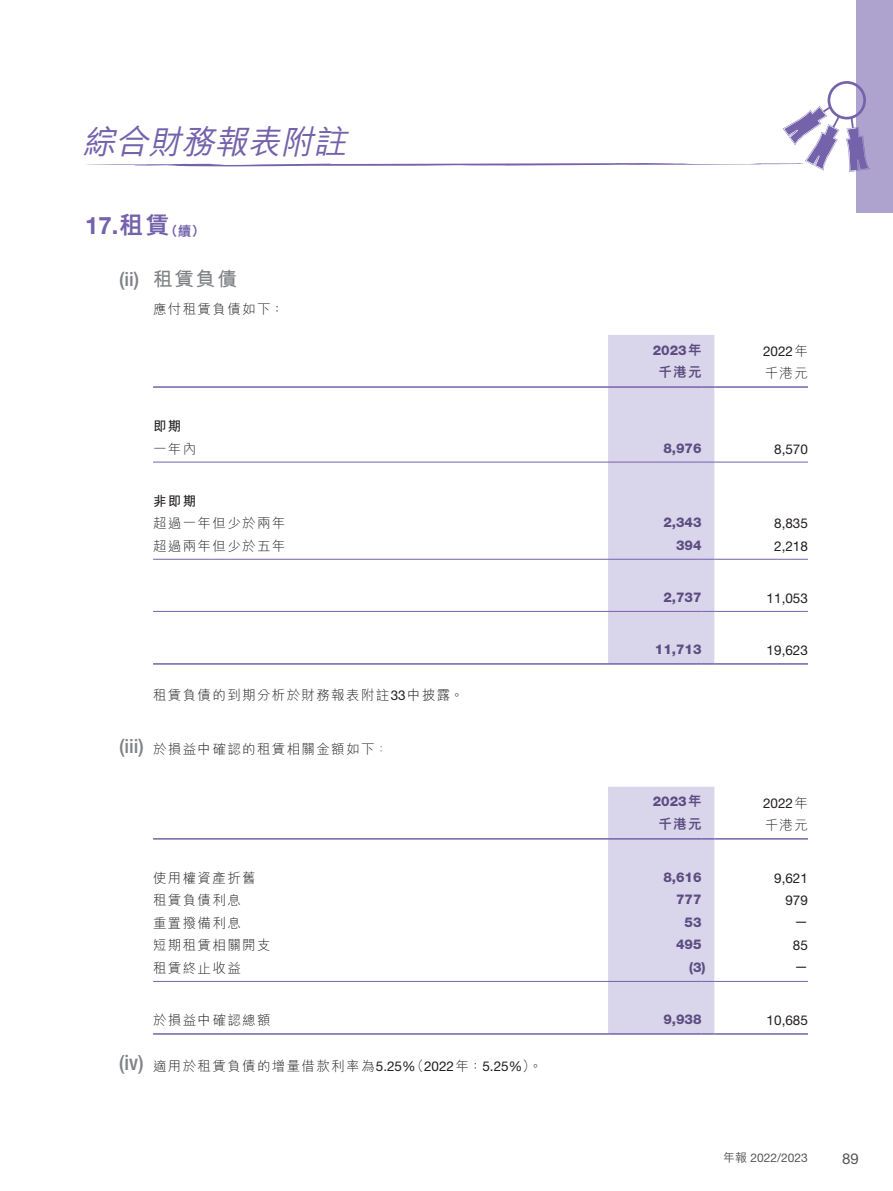
<style>
.page{position:relative;width:893px;height:1191px;background:#fff}
.page>*{position:absolute;margin:0;border:0;box-sizing:border-box;transform-origin:0 0}
.t1{font:italic 500 33px "M Hei HK";color:#7462ab}
.t2{font:700 24px "Helvetica Neue LT Std";color:#7462ab}
.t3{font:500 19.5px "Helvetica Neue LT Std";color:#808285}
.t4{font:15px "Helvetica Neue LT Std";color:#57585a}
.t5{font:300 13.5px "M Hei HK";letter-spacing:.1em;color:#231f20}
.t6{font:800 13.5px "Helvetica Neue LT Std";color:#5b4d81}
.t7{font:13.5px "Helvetica Neue LT Std";color:#231f20}
.t8{font:800 13.5px "M Hei HK";letter-spacing:.1em;color:#5b4d81}
.t9{font:700 13.5px "M Hei HK";color:#231f20}
.t10{font:12px "Helvetica Neue LT Std";color:#57585a}
.s1{font-family:"M Hei HK";font-weight:800}
.s2{font-family:"M Hei HK";font-weight:700}
.s3{font-family:"M Hei HK"}
.s4{font-family:"M Hei HK";font-weight:300}
.s5{font-family:"Helvetica Neue LT Std";font-weight:400}
.s6{font-family:"Helvetica Neue LT Std";font-weight:500;font-size:19.5px;color:#808285}
.s7{color:#808285}
.s8{font-family:"Helvetica Neue LT Std";font-weight:500;font-stretch:condensed;font-size:21px;color:#808285}
.s9{font-family:"M Hei HK";font-weight:500}
</style>
<div class="page">
<div style="left:856px;top:0;width:37px;height:213px;background:#aea3cf"></div>
<div style="left:828px;top:81px;width:38px;height:38px;border:3px solid #7462ab;border-radius:50%"></div>
<svg style="left:86px;top:104px;width:784px;height:68px"></svg>
<hr style="left:153px;top:611px;width:455px;height:1px;background:#7462ab">
<hr style="left:714px;top:611px;width:94px;height:1px;background:#7462ab">
<hr style="left:714px;top:386px;width:94px;height:2px;background:#7462ab">
<hr style="left:153px;top:462px;width:455px;height:1px;background:#7462ab">
<hr style="left:714px;top:462px;width:94px;height:1px;background:#7462ab">
<hr style="left:153px;top:559px;width:455px;height:1px;background:#7462ab">
<hr style="left:714px;top:559px;width:94px;height:1px;background:#7462ab">
<hr style="left:153px;top:663px;width:455px;height:1px;background:#7462ab">
<div style="left:608px;top:335px;width:106px;height:329px;background:#d9d5ea"></div>
<hr style="left:714px;top:663px;width:94px;height:1px;background:#7462ab">
<hr style="left:153px;top:386px;width:455px;height:2px;background:#7462ab">
<hr style="left:153px;top:838px;width:455px;height:1px;background:#7462ab">
<hr style="left:714px;top:838px;width:94px;height:1px;background:#7462ab">
<hr style="left:153px;top:1033px;width:455px;height:1px;background:#7462ab">
<hr style="left:153px;top:981px;width:455px;height:1px;background:#7462ab">
<div style="left:608px;top:786px;width:106px;height:248px;background:#d9d5ea"></div>
<hr style="left:714px;top:981px;width:94px;height:1px;background:#7462ab">
<hr style="left:714px;top:1033px;width:94px;height:1px;background:#7462ab">
<h1 class="t1" style="left:82px;top:118px;width:274px">綜合財務報表附註</h1>
<h2 class="t2" style="left:85px;top:211px;width:121px">17. <span class="s1">租賃</span><sub>（續）</sub></h2>
<h3 class="t3" style="left:119px;top:268px;width:119px">(ii) <span class="s2">租賃負債</span></h3>
<p class="t5" style="left:153px;top:302px;width:132px">應付租賃負債如下：</p>
<p class="t6" style="left:653px;top:342px;width:50px">2023<span class="s3">年</span></p>
<p class="t7" style="left:763px;top:343px;width:46px">2022<span class="s4">年</span></p>
<p class="t8" style="left:658px;top:365px;width:45px">千港元</p>
<p class="t5" style="left:765px;top:366px;width:45px">千港元</p>
<p class="t9" style="left:153px;top:416px;width:30px">即期</p>
<p class="t5" style="left:153px;top:442px;width:45px">一年內</p>
<p class="t6" style="left:663px;top:440px;width:40px">8,976</p>
<p class="t7" style="left:774px;top:441px;width:35px">8,570</p>
<p class="t9" style="left:153px;top:491px;width:45px">非即期</p>
<p class="t5" style="left:153px;top:516px;width:134px">超過一年但少於兩年</p>
<p class="t6" style="left:663px;top:514px;width:40px">2,343</p>
<p class="t7" style="left:774px;top:515px;width:35px">8,835</p>
<p class="t5" style="left:153px;top:539px;width:134px">超過兩年但少於五年</p>
<p class="t6" style="left:676px;top:537px;width:27px">394</p>
<p class="t7" style="left:774px;top:538px;width:35px">2,218</p>
<p class="t6" style="left:663px;top:589px;width:40px">2,737</p>
<p class="t7" style="left:767px;top:590px;width:43px">11,053</p>
<p class="t6" style="left:655px;top:641px;width:48px">11,713</p>
<p class="t7" style="left:767px;top:642px;width:43px">19,623</p>
<p class="t5" style="left:153px;top:688px;width:312px">租賃負債的到期分析於財務報表附註<span class="s5">33</span>中披露。</p>
<p class="t5" style="left:119px;top:742px;width:270px"><span class="s6">(iii)</span> 於損益中確認的租賃相關金額如下<span class="s7">：</span></p>
<p class="t6" style="left:653px;top:793px;width:50px">2023<span class="s3">年</span></p>
<p class="t7" style="left:763px;top:794px;width:46px">2022<span class="s4">年</span></p>
<p class="t8" style="left:658px;top:817px;width:45px">千港元</p>
<p class="t5" style="left:765px;top:818px;width:45px">千港元</p>
<p class="t5" style="left:153px;top:871px;width:104px">使用權資產折舊</p>
<p class="t6" style="left:663px;top:869px;width:40px">8,616</p>
<p class="t7" style="left:774px;top:870px;width:35px">9,621</p>
<p class="t5" style="left:153px;top:893px;width:89px">租賃負債利息</p>
<p class="t6" style="left:676px;top:891px;width:27px">777</p>
<p class="t7" style="left:785px;top:892px;width:24px">979</p>
<p class="t5" style="left:153px;top:916px;width:89px">重置撥備利息</p>
<p class="t6" style="left:685px;top:914px;width:19px">53</p>
<p class="t7" style="left:794px;top:913px;width:15px">—</p>
<p class="t5" style="left:153px;top:938px;width:119px">短期租賃相關開支</p>
<p class="t6" style="left:676px;top:936px;width:27px">495</p>
<p class="t7" style="left:793px;top:937px;width:17px">85</p>
<p class="t5" style="left:153px;top:961px;width:89px">租賃終止收益</p>
<p class="t6" style="left:689px;top:959px;width:18px">(3)</p>
<p class="t7" style="left:794px;top:958px;width:15px">—</p>
<p class="t5" style="left:153px;top:1013px;width:119px">於損益中確認總額</p>
<p class="t6" style="left:663px;top:1011px;width:40px">9,938</p>
<p class="t7" style="left:767px;top:1012px;width:43px">10,685</p>
<p class="t5" style="left:119px;top:1058px;width:425px"><span class="s8">(iv)</span> 適用於租賃負債的增量借款利率為<span class="s5">5.25%</span>（<span class="s5">2022</span>年：<span class="s5">5.25%</span>）。</p>
<p class="t10" style="left:723px;top:1150px;width:86px"><span class="s9">年報</span> 2022/2023</p>
<p class="t4" style="left:842px;top:1149px;width:18px">89</p>
</div>
